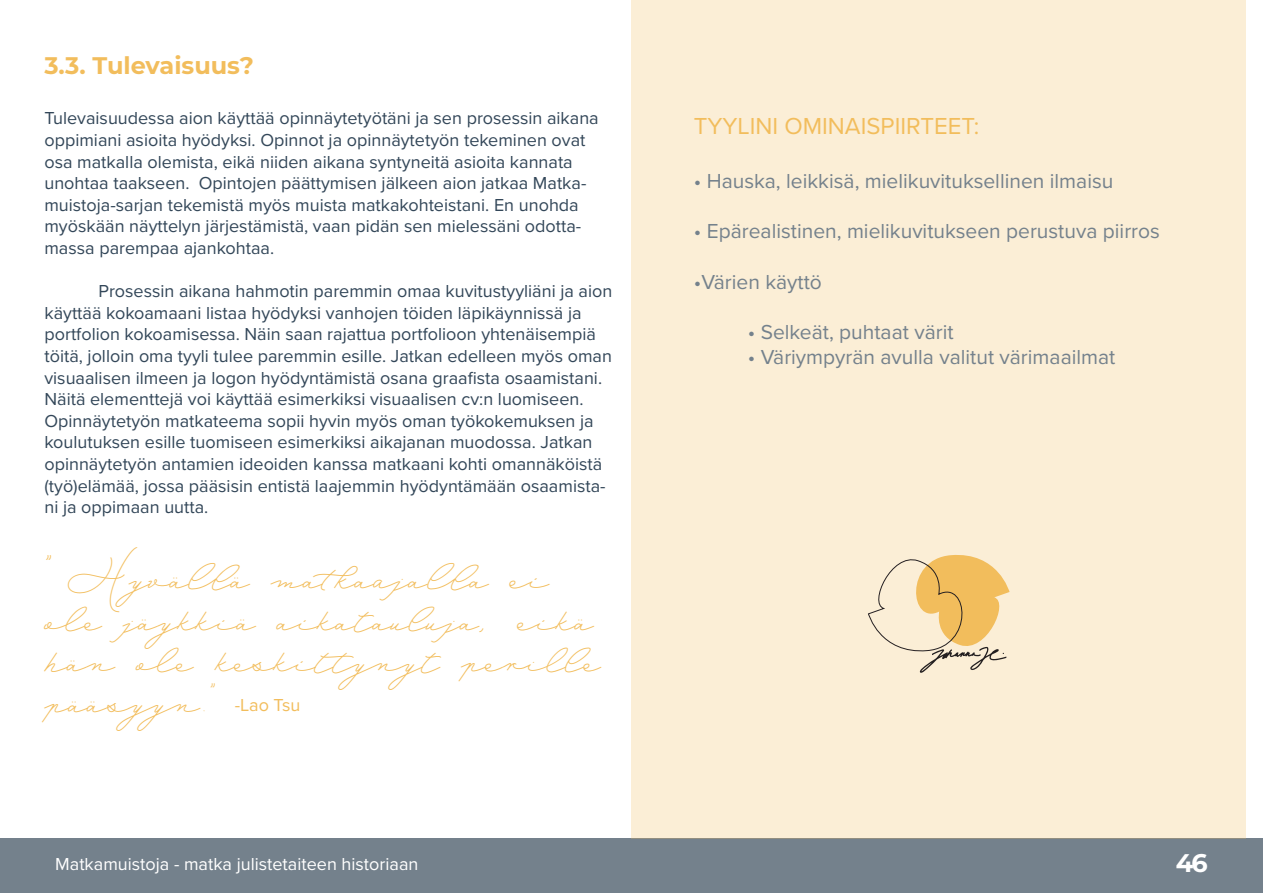
<style>
.page{position:relative;width:1263px;height:893px;background:#fff}
.page>*{position:absolute;margin:0;border:0;box-sizing:border-box;transform-origin:0 0}
.t1{font:34.5px/41.4px "Mina";letter-spacing:-.01em;color:#f2bd5c}
.t2{font:700 25.5px "Montserrat";color:#fff}
.TÄMÄbodycopy{font:24px "Proxima Nova";color:#f2bd5c}
.t3{font:700 24px "Montserrat";color:#f2bd5c}
.TÄMÄbodycopy-2{font:21px "Proxima Nova";color:#74818c}
.t4{font:18px/21.6px "Proxima Nova";color:#334759}
.t5{font:18px "Proxima Nova";color:#fff}
.s1{font-size:30px}
.s2{font-family:"Proxima Nova";font-size:18px}
</style>
<div class="page">
<div style="left:0;top:839px;width:1263px;height:54px;background:#74818c"></div>
<div style="left:631px;top:0;width:615px;height:839px;background:#fbeed6"></div>
<svg style="left:868px;top:555px;width:142px;height:118px"></svg>
<p class="t3" style="left:44px;top:48px;width:211px">3.3. Tulevaisuus?</p>
<p class="t4" style="left:44px;top:107px;width:556px">Tulevaisuudessa aion käyttää opinnäytetyötäni ja sen prosessin aikana oppimiani asioita hyödyksi. Opinnot ja opinnäytetyön tekeminen ovat osa matkalla olemista, eikä niiden aikana syntyneitä asioita kannata unohtaa taakseen. Opintojen päättymisen jälkeen aion jatkaa Matka&shy;muistoja-sarjan tekemistä myös muista matkakohteistani. En unohda myöskään näyttelyn järjestämistä, vaan pidän sen mielessäni odotta&shy;massa parempaa ajankohtaa.</p>
<p class="t4" style="left:44px;top:280px;width:569px;text-indent:54px">Prosessin aikana hahmotin paremmin omaa kuvitustyyliäni ja aion käyttää kokoamaani listaa hyödyksi vanhojen töiden läpikäynnissä ja portfolion kokoamisessa. Näin saan rajattua portfolioon yhtenäisempiä töitä, jolloin oma tyyli tulee paremmin esille. Jatkan edelleen myös oman visuaalisen ilmeen ja logon hyödyntämistä osana graafista osaamistani.<br>Näitä elementtejä voi käyttää esimerkiksi visuaalisen cv:n luomiseen.<br>Opinnäytetyön matkateema sopii hyvin myös oman työkokemuksen ja koulutuksen esille tuomiseen esimerkiksi aikajanan muodossa. Jatkan opinnäytetyön antamien ideoiden kanssa matkaani kohti omannäköistä (työ)elämää, jossa pääsisin entistä laajemmin hyödyntämään osaamista&shy;ni ja oppimaan uutta.</p>
<p class="t1" style="left:44px;top:554px;width:558px">”Hyvällä matkaajalla ei ole jäykkiä aikatauluja, eikä hän ole keskittynyt perille pääsyyn.<span class="s1">”</span> <span class="s2">-Lao Tsu</span></p>
<p class="TÄMÄbodycopy" style="left:694px;top:108px;width:287px">TYYLINI OMINAISPIIRTEET:</p>
<p class="TÄMÄbodycopy-2" style="left:694px;top:165px;width:421px">• Hauska, leikkisä, mielikuvituksellinen ilmaisu</p>
<p class="TÄMÄbodycopy-2" style="left:694px;top:216px;width:468px">• Epärealistinen, mielikuvitukseen perustuva piirros</p>
<p class="TÄMÄbodycopy-2" style="left:694px;top:266px;width:130px">•Värien käyttö</p>
<p class="TÄMÄbodycopy-2" style="left:748px;top:316px;width:207px">• Selkeät, puhtaat värit</p>
<p class="TÄMÄbodycopy-2" style="left:748px;top:342px;width:369px">• Väriympyrän avulla valitut värimaailmat</p>
<p class="t5" style="left:55px;top:850px;width:365px">Matkamuistoja - matka julistetaiteen historiaan</p>
<h2 class="t2" style="left:1176px;top:844px;width:33px">46</h2>
</div>
